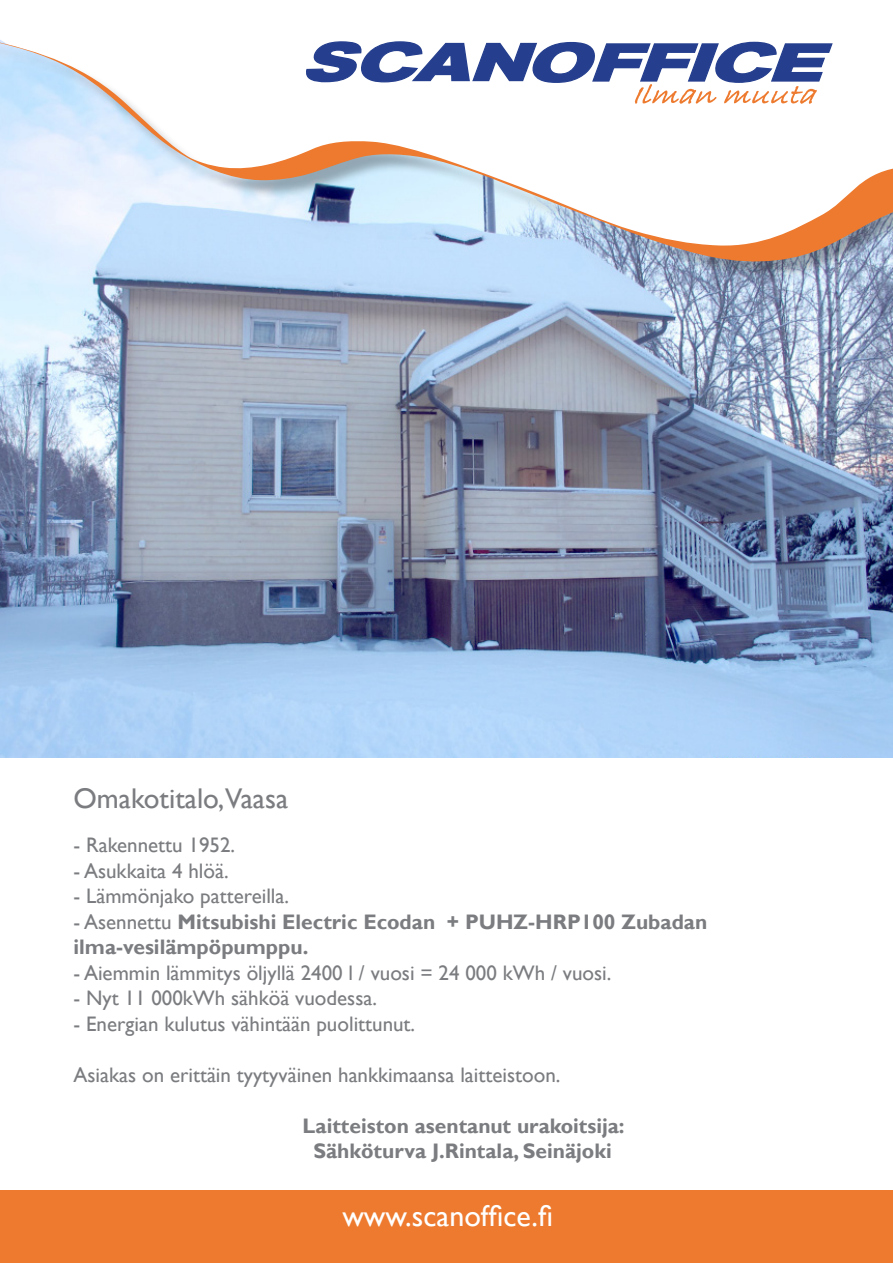
<style>
.page{position:relative;width:893px;height:1263px;background:#fff}
.page>*{position:absolute;margin:0;border:0;box-sizing:border-box;transform-origin:0 0}
.t1{font:30px "Gill Sans";color:#fff}
.t2{font:28.5px "Gill Sans";color:#7a7c7f}
.t3{font:21px "Gill Sans";color:#7a7c7f}
.t4{font:700 21px/25.5px "Gill Sans";color:#7a7c7f}
.s1{font-weight:400}
</style>
<div class="page">
<img style="left:0;top:280px;width:893px;height:478px">
<div style="left:0;top:40px;width:893px;height:240px;background:#231f20;opacity:.34"></div>
<svg style="left:0;top:40px;width:893px;height:227px"></svg>
<div style="left:0;top:1190px;width:893px;height:73px;background:#ed7a2e"></div>
<svg style="left:301px;top:41px;width:534px;height:63px"></svg>
<h2 class="t2" style="left:73px;top:787px;width:216px">Omakotitalo,Vaasa</h2>
<p class="t3" style="left:73px;top:836px;width:163px">- Rakennettu 1952.</p>
<p class="t3" style="left:73px;top:862px;width:157px">- Asukkaita 4 hlöä.</p>
<p class="t3" style="left:73px;top:887px;width:217px">- Lämmönjako pattereilla.</p>
<p class="t4" style="left:73px;top:910px;width:635px"><span class="s1">- Asennettu</span> Mitsubishi Electric Ecodan + PUHZ-HRP100 Zubadan ilma-vesilämpöpumppu.</p>
<p class="t3" style="left:73px;top:964px;width:539px">- Aiemmin lämmitys öljyllä 2400 l / vuosi = 24 000 kWh / vuosi.</p>
<p class="t3" style="left:73px;top:989px;width:305px">- Nyt 11 000kWh sähköä vuodessa.</p>
<p class="t3" style="left:73px;top:1015px;width:343px">- Energian kulutus vähintään puolittunut.</p>
<p class="t3" style="left:73px;top:1066px;width:489px">Asiakas on erittäin tyytyväinen hankkimaansa laitteistoon.</p>
<p class="t4" style="left:303px;top:1114px;width:324px;text-align:center">Laitteiston asentanut urakoitsija:<br>Sähköturva J.Rintala, Seinäjoki</p>
<h1 class="t1" style="left:342px;top:1198px;width:212px">www.scanoffice.fi</h1>
</div>
